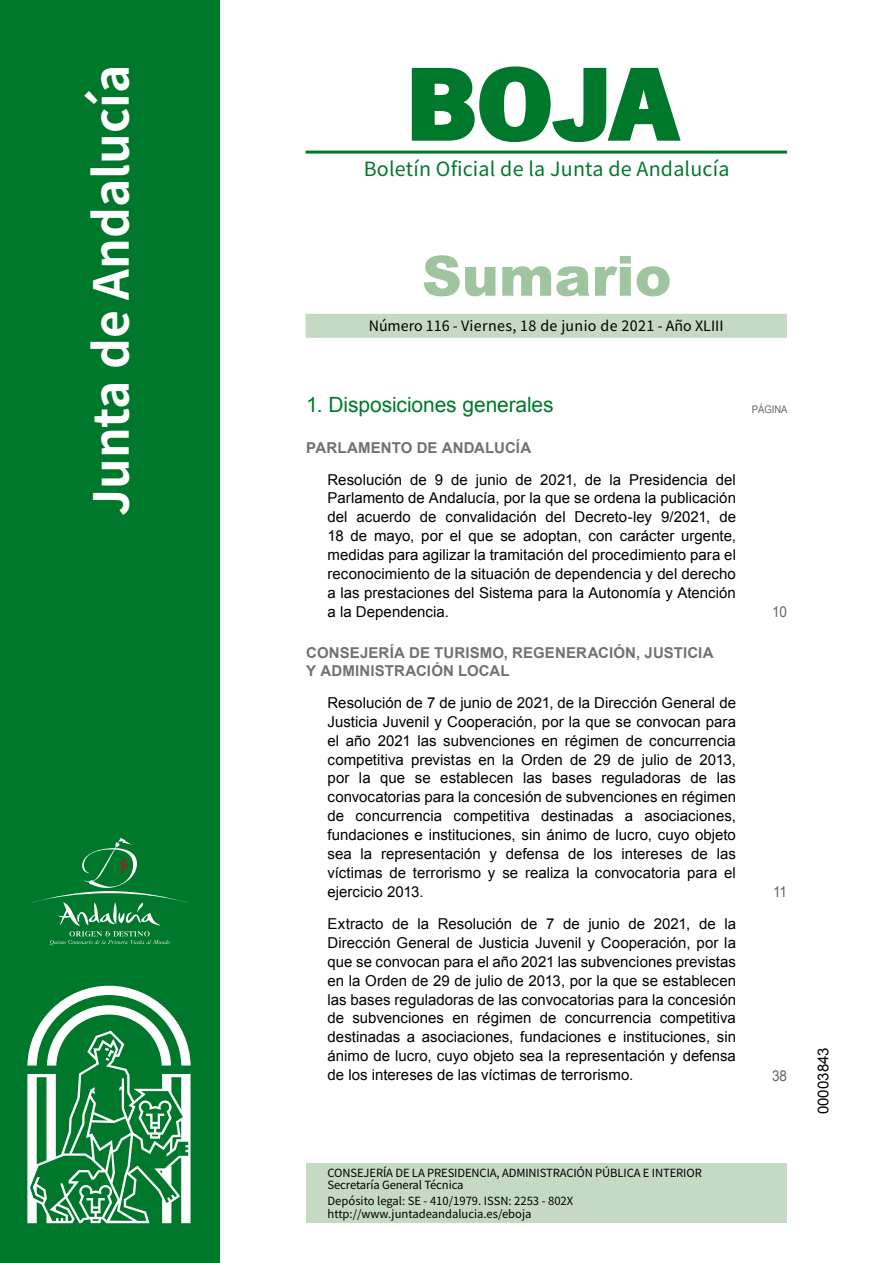
<style>
.page{position:relative;width:893px;height:1263px;background:#fff}
.page>*{position:absolute;margin:0;border:0;box-sizing:border-box;transform-origin:0 0}
.t1{font:700 105px "News Got T";color:#00782c;scale:1.14 1}
.t2{font:900 55.5px "Arial";color:#a0c4a0}
.t3{font:700 48px "Noto Sans HK";color:#fff}
.t4{font:21px "Arial";letter-spacing:-.005em;color:#00782c}
.t5{font:19.5px "Noto Sans HK";letter-spacing:.01em;color:#00782c}
.t6{font:15px/18.9px "Arial";color:#000;text-align:justify}
.t7{font:700 15px/18.9px "Arial";letter-spacing:.01em;color:#707173}
.t8{font:15px "Arial";color:#646567;scale:.9 1}
.t9{font:14.25px "Noto Sans HK";letter-spacing:.025em;color:#000}
.t10{font:11.25px/12px "Noto Sans HK";letter-spacing:-.01em;color:#000}
.t11{font:10.5px "Arial";color:#646567;scale:.9 1}
</style>
<div class="page">
<hr style="left:305px;top:151px;width:482px;height:3px;background:#00782c">
<div style="left:305px;top:314px;width:482px;height:24px;background:#c5dac3"></div>
<div style="left:0;top:0;width:219px;height:1263px;background:#00782c"></div>
<svg style="left:411px;top:66px;width:270px;height:77px"></svg>
<svg style="left:31px;top:837px;width:158px;height:108px"></svg>
<div style="left:306px;top:1164px;width:481px;height:59px;background:#c5dac3"></div>
<svg style="left:27px;top:986px;width:164px;height:237px"></svg>
<h3 class="t3" style="left:84px;top:516px;width:453px;rotate:-90deg">Junta de Andalucía</h3>
<h1 class="t1" style="left:405px;top:42px;width:240px">BOJA</h1>
<h3 class="t5" style="left:364px;top:158px;width:367px">Boletín Oficial de la Junta de Andalucía</h3>
<h2 class="t2" style="left:422px;top:236px;width:251px">Sumario</h2>
<p class="t9" style="left:369px;top:318px;width:356px">Número 116 - Viernes, 18 de junio de 2021 - Año XLIII</p>
<h3 class="t4" style="left:306px;top:391px;width:249px">1. Disposiciones generales</h3>
<p class="t11" style="left:751px;top:402px;width:41px">PÁGINA</p>
<p class="t7" style="left:306px;top:439px;width:226px">PARLAMENTO DE ANDALUCÍA</p>
<p class="t6" style="left:327px;top:470px;width:410px">Resolución de 9 de junio de 2021, de la Presidencia del Parlamento de Andalucía, por la que se ordena la publicación del acuerdo de convalidación del Decreto-ley 9/2021, de 18 de mayo, por el que se adoptan, con carácter urgente, medidas para agilizar la tramitación del procedimiento para el reconocimiento de la situación de dependencia y del derecho a las prestaciones del Sistema para la Autonomía y Atención a la Dependencia.</p>
<p class="t8" style="left:772px;top:602px;width:18px">10</p>
<p class="t7" style="left:306px;top:643px;width:408px">CONSEJERÍA DE TURISMO, REGENERACIÓN, JUSTICIA<br>Y ADMINISTRACIÓN LOCAL</p>
<p class="t6" style="left:327px;top:693px;width:410px">Resolución de 7 de junio de 2021, de la Dirección General de Justicia Juvenil y Cooperación, por la que se convocan para el año 2021 las subvenciones en régimen de concurrencia competitiva previstas en la Orden de 29 de julio de 2013, por la que se establecen las bases reguladoras de las convocatorias para la concesión de subvenciones en régimen de concurrencia competitiva destinadas a asociaciones, fundaciones e instituciones, sin ánimo de lucro, cuyo objeto sea la representación y defensa de los intereses de las víctimas de terrorismo y se realiza la convocatoria para el ejercicio 2013.</p>
<p class="t6" style="left:327px;top:915px;width:410px">Extracto de la Resolución de 7 de junio de 2021, de la Dirección General de Justicia Juvenil y Cooperación, por la que se convocan para el año 2021 las subvenciones previstas en la Orden de 29 de julio de 2013, por la que se establecen las bases reguladoras de las convocatorias para la concesión de subvenciones en régimen de concurrencia competitiva destinadas a asociaciones, fundaciones e instituciones, sin ánimo de lucro, cuyo objeto sea la representación y defensa de los intereses de las víctimas de terrorismo.</p>
<p class="t10" style="left:327px;top:1167px;width:376px">CONSEJERÍA DE LA PRESIDENCIA, ADMINISTRACIÓN PÚBLICA E INTERIOR<br>Secretaría General Técnica</p>
<p class="t10" style="left:327px;top:1194px;width:247px;line-height:13.5px">Depósito legal: SE - 410/1979. ISSN: 2253 - 802X http://www.juntadeandalucia.es/eboja</p>
<p class="t8" style="left:773px;top:882px;width:17px">11</p>
<p class="t8" style="left:772px;top:1066px;width:18px">38</p>
<p class="t6" style="left:814px;top:1114px;width:68px;rotate:-90deg">00003843</p>
</div>
